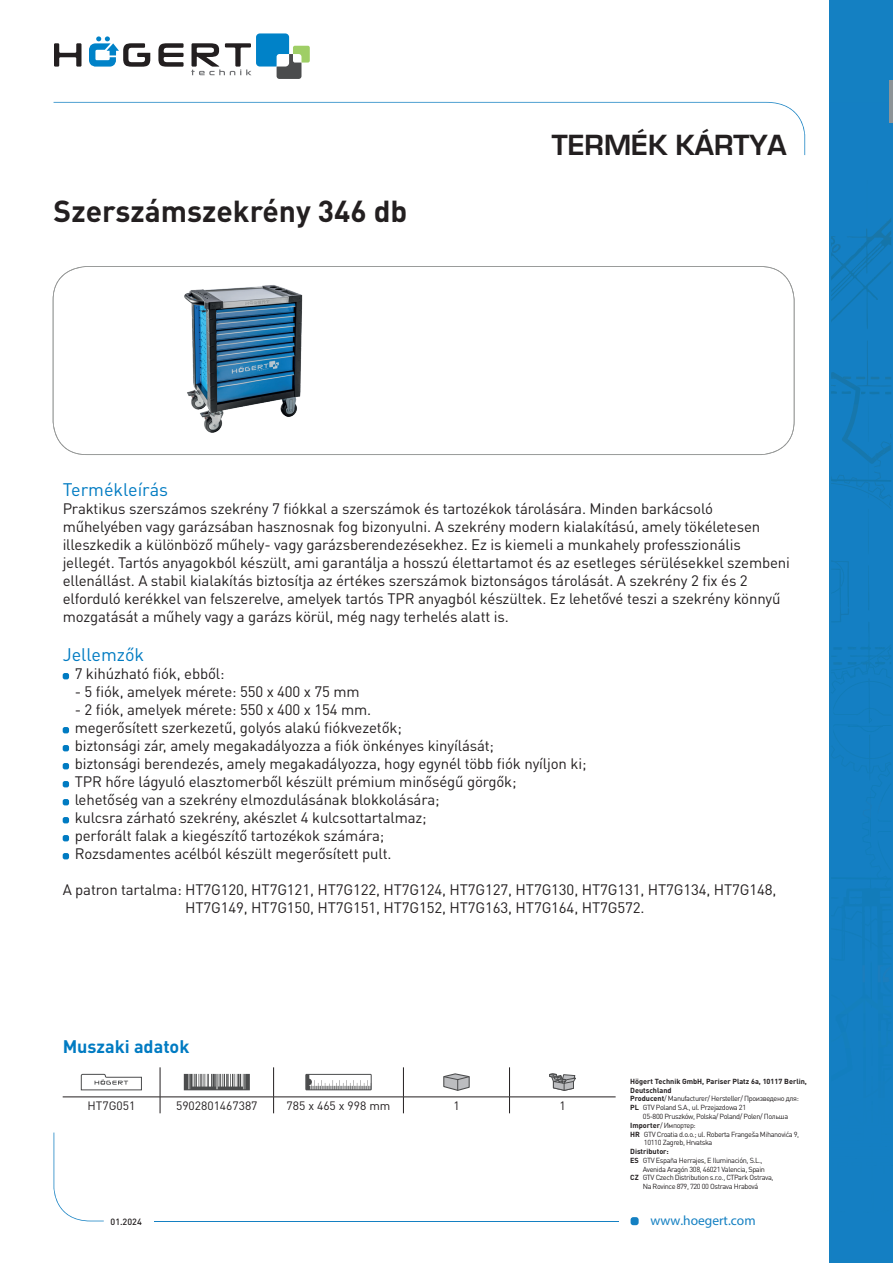
<style>
.page{position:relative;width:893px;height:1263px;background:#fff}
.page>*{position:absolute;margin:0;border:0;box-sizing:border-box;transform-origin:0 0}
.t1{font:700 30px "DIN Pro";color:#231f20}
.t2{font:700 27px "Euromode";color:#231f20}
.t3{font:18px "DIN Pro";color:#007bc2}
.t4{font:700 18px "DIN Pro";color:#007bc2}
.t5{font:15px/18px "DIN Pro";letter-spacing:-.01em;color:#231f20}
.t6{font:13.5px "Myriad Pro";color:#1480c2}
.t7{font:12px "DIN Pro";color:#231f20}
.t8{font:500 9px "DIN Pro";color:#231f20}
.t9{font:7.35px "DIN Pro";letter-spacing:-.05em;color:#231f20}
.t10{font:700 7.35px "DIN Pro";color:#231f20}
.s1{font-weight:700}
</style>
<div class="page">
<div style="left:631px;top:1217px;width:8px;height:8px;background:#1480c2;border-radius:3px"></div>
<svg style="left:54px;top:102px;width:751px;height:53px"></svg>
<svg style="left:54px;top:1132px;width:50px;height:89px"></svg>
<hr style="left:154px;top:1220px;width:465px;height:1px;background:#1480c2">
<div style="left:830px;top:0;width:63px;height:1263px;background:#1480c2"></div>
<img style="left:831px;top:273px;width:50px;height:56px">
<img style="left:867px;top:222px;width:24px;height:43px">
<img style="left:831px;top:222px;width:56px;height:42px">
<svg style="left:831px;top:341px;width:60px;height:422px"></svg>
<img style="left:848px;top:647px;width:43px;height:3px">
<hr style="left:890px;top:80px;width:3px;height:43px;background:#8d9497">
<svg style="left:53px;top:266px;width:741px;height:189px"></svg>
<svg style="left:54px;top:43px;width:27px;height:24px"></svg>
<svg style="left:158px;top:43px;width:26px;height:24px"></svg>
<svg style="left:89px;top:36px;width:61px;height:31px"></svg>
<svg style="left:191px;top:33px;width:119px;height:46px"></svg>
<img style="left:175px;top:271px;width:138px;height:174px">
<svg style="left:63px;top:673px;width:6px;height:6px"></svg>
<svg style="left:63px;top:727px;width:6px;height:6px"></svg>
<svg style="left:63px;top:745px;width:6px;height:6px"></svg>
<svg style="left:63px;top:763px;width:6px;height:6px"></svg>
<svg style="left:63px;top:781px;width:6px;height:6px"></svg>
<svg style="left:63px;top:799px;width:6px;height:6px"></svg>
<svg style="left:63px;top:817px;width:6px;height:6px"></svg>
<svg style="left:63px;top:835px;width:6px;height:6px"></svg>
<svg style="left:63px;top:853px;width:6px;height:6px"></svg>
<hr style="left:160px;top:1067px;width:1px;height:30px;background:#231f20">
<hr style="left:273px;top:1067px;width:1px;height:30px;background:#231f20">
<hr style="left:403px;top:1067px;width:1px;height:30px;background:#231f20">
<hr style="left:509px;top:1067px;width:1px;height:30px;background:#231f20">
<svg style="left:160px;top:1097px;width:1px;height:16px"></svg>
<svg style="left:273px;top:1097px;width:1px;height:16px"></svg>
<svg style="left:403px;top:1097px;width:1px;height:16px"></svg>
<svg style="left:509px;top:1097px;width:1px;height:16px"></svg>
<hr style="left:63px;top:1096px;width:97px;height:1px;background:#231f20">
<hr style="left:160px;top:1096px;width:114px;height:1px;background:#231f20">
<hr style="left:274px;top:1096px;width:129px;height:1px;background:#231f20">
<hr style="left:403px;top:1096px;width:106px;height:1px;background:#231f20">
<hr style="left:509px;top:1096px;width:107px;height:1px;background:#231f20">
<svg style="left:81px;top:1074px;width:61px;height:16px"></svg>
<svg style="left:184px;top:1074px;width:66px;height:16px"></svg>
<svg style="left:307px;top:1076px;width:63px;height:12px"></svg>
<div style="left:305px;top:1074px;width:67px;height:16px;border:1px solid #4b4c4d"></div>
<svg style="left:443px;top:1073px;width:27px;height:18px"></svg>
<svg style="left:549px;top:1073px;width:27px;height:18px"></svg>
<h1 class="t1" style="left:54px;top:191px;width:355px">Szerszámszekrény 346 db</h1>
<h2 class="t2" style="left:552px;top:128px;width:236px">TERMÉK KÁRTYA</h2>
<p class="t3" style="left:63px;top:477px;width:107px">Termékleírás</p>
<p class="t5" style="left:63px;top:499px;width:729px">Praktikus szerszámos szekrény 7 fiókkal a szerszámok és tartozékok tárolására. Minden barkácsoló műhelyében vagy garázsában hasznosnak fog bizonyulni. A szekrény modern kialakítású, amely tökéletesen illeszkedik a különböző műhely- vagy garázsberendezésekhez. Ez is kiemeli a munkahely professzionális jellegét. Tartós anyagokból készült, ami garantálja a hosszú élettartamot és az esetleges sérülésekkel szembeni ellenállást. A stabil kialakítás biztosítja az értékes szerszámok biztonságos tárolását. A szekrény 2 fix és 2 elforduló kerékkel van felszerelve, amelyek tartós TPR anyagból készültek. Ez lehetővé teszi a szekrény könnyű mozgatását a műhely vagy a garázs körül, még nagy terhelés alatt is.</p>
<p class="t3" style="left:63px;top:643px;width:83px">Jellemzők</p>
<p class="t5" style="left:75px;top:664px;width:151px">7 kihúzható fiók, ebből:</p>
<p class="t5" style="left:75px;top:682px;width:286px">- 5 fiók, amelyek mérete: 550 x 400 x 75 mm</p>
<p class="t5" style="left:75px;top:700px;width:513px">- 2 fiók, amelyek mérete: 550 x 400 x 154 mm.<br>megerősített szerkezetű, golyós alakú fiókvezetők;<br>biztonsági zár, amely megakadályozza a fiók önkényes kinyílását;<br>biztonsági berendezés, amely megakadályozza, hogy egynél több fiók nyíljon ki; TPR hőre lágyuló elasztomerből készült prémium minőségű görgők;<br>lehetőség van a szekrény elmozdulásának blokkolására;<br>kulcsra zárható szekrény, akészlet 4 kulcsottartalmaz;<br>perforált falak a kiegészítő tartozékok számára;<br>Rozsdamentes acélból készült megerősített pult.</p>
<p class="t5" style="left:185px;top:880px;width:593px;text-indent:-123px">A patron tartalma: HT7G120, HT7G121, HT7G122, HT7G124, HT7G127, HT7G130, HT7G131, HT7G134, HT7G148,<br>HT7G149, HT7G150, HT7G151, HT7G152, HT7G163, HT7G164, HT7G572.</p>
<p class="t4" style="left:63px;top:1034px;width:128px">Muszaki adatok</p>
<p class="t7" style="left:87px;top:1097px;width:49px">HT7G051</p>
<p class="t7" style="left:176px;top:1097px;width:83px">5902801467387</p>
<p class="t7" style="left:287px;top:1097px;width:105px">785 x 465 x 998 mm</p>
<p class="t7" style="left:453px;top:1097px;width:8px">1</p>
<p class="t7" style="left:559px;top:1097px;width:8px">1</p>
<p class="t10" style="left:630px;top:1076px;width:178px">Högert Technik GmbH, Pariser Platz 6a, 10117 Berlin,</p>
<p class="t10" style="left:630px;top:1085px;width:43px">Deutschland</p>
<p class="t9" style="left:630px;top:1094px;width:170px"><span class="s1">Producent</span>/ Manufacturer/ Hersteller/ Произведено для:</p>
<p class="t9" style="left:630px;top:1102px;width:117px"><span class="s1">PL</span> GTV Poland S.A., ul. Przejazdowa 21</p>
<p class="t9" style="left:643px;top:1111px;width:147px">05-800 Pruszków, Polska/ Poland/ Polen/ Польша</p>
<p class="t9" style="left:630px;top:1120px;width:67px"><span class="s1">Importer</span>/ Импортер:</p>
<p class="t9" style="left:630px;top:1129px;width:171px"><span class="s1">HR</span> GTV Croatia d.o.o.; ul. Roberta Frangeša Mihanovića 9,</p>
<p class="t9" style="left:644px;top:1138px;width:70px">10110 Zagreb, Hrvatska</p>
<p class="t10" style="left:630px;top:1146px;width:40px">Distributor:</p>
<p class="t9" style="left:630px;top:1155px;width:134px"><span class="s1">ES</span> GTV España Herrajes, E Iluminación, S.L.,</p>
<p class="t9" style="left:643px;top:1164px;width:124px">Avenida Aragón 308, 46021 Valencia, Spain</p>
<p class="t9" style="left:630px;top:1173px;width:145px"><span class="s1">CZ</span> GTV Czech Distribution s.r.o., CTPark Ostrava,</p>
<p class="t9" style="left:643px;top:1181px;width:117px">Na Rovince 879, 720 00 Ostrava Hrabová</p>
<p class="t8" style="left:111px;top:1216px;width:33px">01.2024</p>
<p class="t6" style="left:651px;top:1212px;width:107px">www.hoegert.com</p>
</div>
